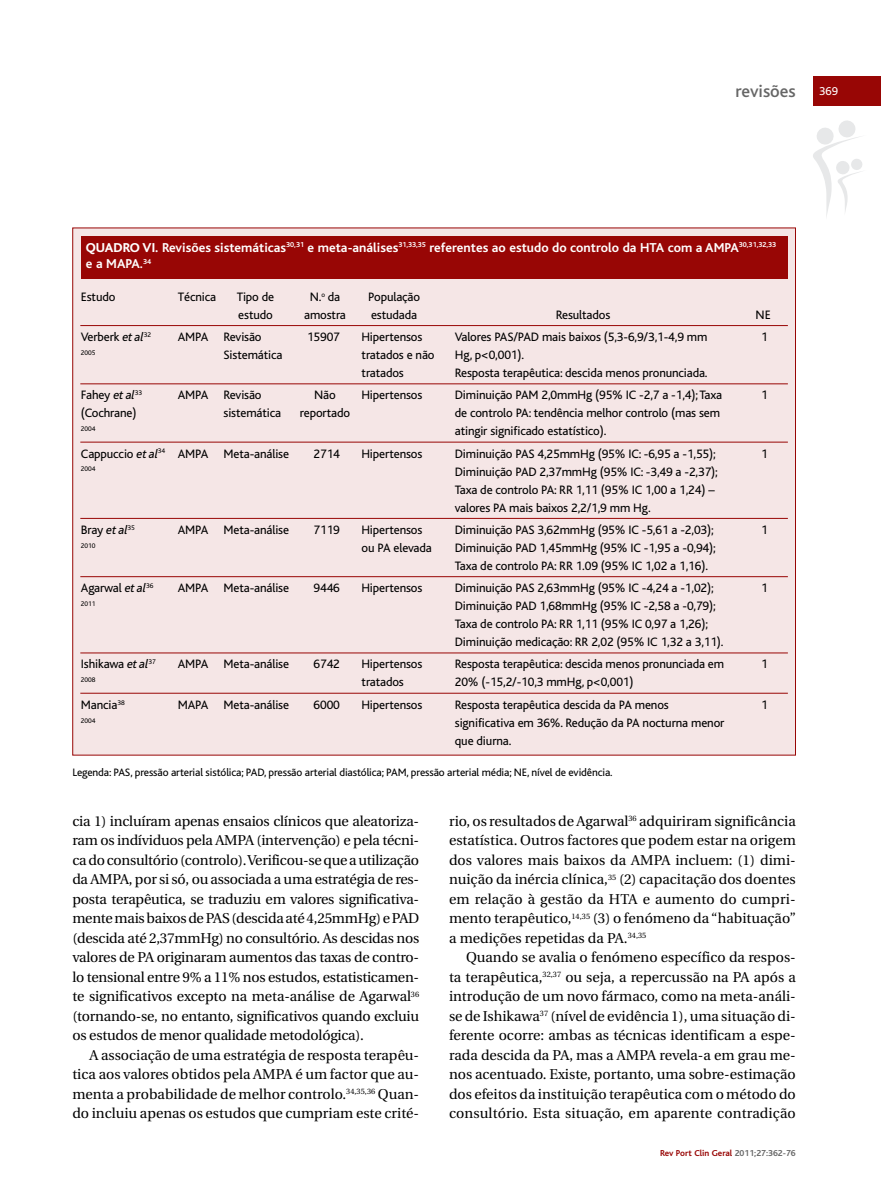
<style>
.page{position:relative;width:881px;height:1191px;background:#fff}
.page>*{position:absolute;margin:0;border:0;box-sizing:border-box;transform-origin:0 0}
.t1{font:500 18px "Bliss";color:#666}
.t2{font:14.25px/19.5px "Utopia";color:#000;text-align:justify}
.t3{font:700 13.5px/16.2px "Bliss";color:#fff}
.t4{font:12.75px/18px "Bliss";letter-spacing:-.01em;color:#000}
.t5{font:12px "Bliss";color:#fff}
.t6{font:11.25px "Bliss";letter-spacing:-.01em;color:#000}
.t7{font:700 9px "Bliss";color:#980605}
.t8{font:7.05px "Bliss";letter-spacing:-.01em;color:#000}
.s1{font-weight:800}
.s2{font-style:italic}
.s3{color:#666}
</style>
<div class="page">
<svg style="left:813px;top:120px;width:49px;height:97px"></svg>
<div style="left:812px;top:77px;width:68px;height:29px;background:#980605"></div>
<div style="left:73px;top:228px;width:721px;height:526px;background:#f5e6e6"></div>
<hr style="left:80px;top:325px;width:707px;height:1px;background:#980605">
<hr style="left:80px;top:383px;width:707px;height:1px;background:#980605">
<hr style="left:80px;top:442px;width:707px;height:1px;background:#980605">
<hr style="left:80px;top:518px;width:707px;height:1px;background:#980605">
<hr style="left:80px;top:576px;width:707px;height:1px;background:#980605">
<hr style="left:80px;top:652px;width:707px;height:1px;background:#980605">
<hr style="left:80px;top:693px;width:707px;height:1px;background:#980605">
<div style="left:81px;top:236px;width:706px;height:43px;background:#980605"></div>
<p class="t1" style="left:735px;top:85px;width:62px">revisões</p>
<p class="t5" style="left:819px;top:87px;width:20px">369</p>
<p class="t3" style="left:86px;top:241px;width:691px"><span class="s1">QUADRO VI.</span> Revisões sistemáticas<sup>30,31</sup> e meta-análises<sup>31,33,35</sup> referentes ao estudo do controlo da HTA com a AMPA<sup>30,31,32,33 </sup>e a MAPA.<sup>34</sup></p>
<p class="t4" style="left:81px;top:289px;width:36px">Estudo</p>
<p class="t4" style="left:178px;top:289px;width:40px">Técnica</p>
<p class="t4" style="left:237px;top:289px;width:39px">Tipo de</p>
<p class="t4" style="left:309px;top:289px;width:32px">N.<sup>o</sup> da</p>
<p class="t4" style="left:368px;top:289px;width:53px">População</p>
<p class="t4" style="left:238px;top:307px;width:36px">estudo</p>
<p class="t4" style="left:304px;top:307px;width:43px">amostra</p>
<p class="t4" style="left:371px;top:307px;width:48px">estudada</p>
<p class="t4" style="left:555px;top:307px;width:56px">Resultados</p>
<p class="t4" style="left:755px;top:307px;width:17px">NE</p>
<p class="t4" style="left:81px;top:329px;width:72px">Verberk <span class="s2">et al</span><sup>32</sup></p>
<p class="t4" style="left:178px;top:329px;width:85px">AMPA Revisão</p>
<p class="t4" style="left:307px;top:329px;width:34px">15907</p>
<p class="t4" style="left:361px;top:329px;width:62px">Hipertensos</p>
<p class="t4" style="left:454px;top:329px;width:254px">Valores PAS/PAD mais baixos (5,3-6,9/3,1-4,9 mm</p>
<p class="t4" style="left:760px;top:329px;width:8px">1</p>
<p class="t8" style="left:81px;top:350px;width:16px">2005</p>
<p class="t4" style="left:223px;top:347px;width:60px">Sistemática</p>
<p class="t4" style="left:361px;top:347px;width:74px">tratados e não</p>
<p class="t4" style="left:454px;top:347px;width:71px">Hg, p&lt;0,001).</p>
<p class="t4" style="left:361px;top:365px;width:44px">tratados</p>
<p class="t4" style="left:454px;top:365px;width:254px">Resposta terapêutica: descida menos pronunciada.</p>
<p class="t4" style="left:81px;top:388px;width:63px">Fahey <span class="s2">et al</span><sup>33</sup></p>
<p class="t4" style="left:178px;top:388px;width:85px">AMPA Revisão</p>
<p class="t4" style="left:314px;top:388px;width:23px">Não</p>
<p class="t4" style="left:361px;top:388px;width:62px">Hipertensos</p>
<p class="t4" style="left:454px;top:388px;width:269px">Diminuição PAM 2,0mmHg (95% IC -2,7 a -1,4);Taxa</p>
<p class="t4" style="left:760px;top:388px;width:8px">1</p>
<p class="t4" style="left:81px;top:406px;width:57px">(Cochrane)</p>
<p class="t4" style="left:223px;top:406px;width:59px">sistemática</p>
<p class="t4" style="left:300px;top:406px;width:52px">reportado</p>
<p class="t4" style="left:454px;top:406px;width:266px">de controlo PA: tendência melhor controlo (mas sem</p>
<p class="t8" style="left:81px;top:426px;width:16px">2004</p>
<p class="t4" style="left:454px;top:424px;width:153px">atingir significado estatístico).</p>
<p class="t4" style="left:81px;top:446px;width:209px">Cappuccio <span class="s2">et al</span><sup>34</sup> AMPA Meta-análise</p>
<p class="t4" style="left:313px;top:446px;width:28px">2714</p>
<p class="t4" style="left:361px;top:446px;width:62px">Hipertensos</p>
<p class="t4" style="left:454px;top:446px;width:262px">Diminuição PAS 4,25mmHg (95% IC: -6,95 a -1,55);</p>
<p class="t4" style="left:760px;top:446px;width:8px">1</p>
<p class="t8" style="left:81px;top:467px;width:16px">2004</p>
<p class="t4" style="left:454px;top:464px;width:264px">Diminuição PAD 2,37mmHg (95% IC: -3,49 a -2,37);<br>Taxa de controlo PA: RR 1,11 (95% IC 1,00 a 1,24) – valores PA mais baixos 2,2/1,9 mm Hg.</p>
<p class="t4" style="left:81px;top:522px;width:55px">Bray <span class="s2">et al</span><sup>35</sup></p>
<p class="t4" style="left:178px;top:522px;width:113px">AMPA Meta-análise</p>
<p class="t4" style="left:313px;top:522px;width:28px">7119</p>
<p class="t4" style="left:361px;top:522px;width:62px">Hipertensos</p>
<p class="t4" style="left:454px;top:522px;width:260px">Diminuição PAS 3,62mmHg (95% IC -5,61 a -2,03);</p>
<p class="t4" style="left:760px;top:522px;width:8px">1</p>
<p class="t8" style="left:81px;top:543px;width:16px">2010</p>
<p class="t4" style="left:361px;top:540px;width:72px">ou PA elevada</p>
<p class="t4" style="left:454px;top:540px;width:262px">Diminuição PAD 1,45mmHg (95% IC -1,95 a -0,94);<br>Taxa de controlo PA: RR 1.09 (95% IC 1,02 a 1,16).</p>
<p class="t4" style="left:81px;top:580px;width:74px">Agarwal <span class="s2">et al</span><sup>36</sup></p>
<p class="t4" style="left:178px;top:580px;width:113px">AMPA Meta-análise</p>
<p class="t4" style="left:313px;top:580px;width:28px">9446</p>
<p class="t4" style="left:361px;top:580px;width:62px">Hipertensos</p>
<p class="t4" style="left:454px;top:580px;width:260px">Diminuição PAS 2,63mmHg (95% IC -4,24 a -1,02);</p>
<p class="t4" style="left:760px;top:580px;width:8px">1</p>
<p class="t8" style="left:81px;top:601px;width:16px">2011</p>
<p class="t4" style="left:454px;top:598px;width:270px">Diminuição PAD 1,68mmHg (95% IC -2,58 a -0,79);<br>Taxa de controlo PA: RR 1,11 (95% IC 0,97 a 1,26);<br>Diminuição medicação: RR 2,02 (95% IC 1,32 a 3,11).</p>
<p class="t4" style="left:81px;top:657px;width:76px">Ishikawa <span class="s2">et al</span><sup>37</sup></p>
<p class="t4" style="left:178px;top:657px;width:113px">AMPA Meta-análise</p>
<p class="t4" style="left:313px;top:657px;width:28px">6742</p>
<p class="t4" style="left:361px;top:657px;width:62px">Hipertensos</p>
<p class="t4" style="left:454px;top:657px;width:271px">Resposta terapêutica: descida menos pronunciada em</p>
<p class="t4" style="left:760px;top:657px;width:8px">1</p>
<p class="t8" style="left:81px;top:677px;width:16px">2008</p>
<p class="t4" style="left:361px;top:675px;width:44px">tratados</p>
<p class="t4" style="left:454px;top:675px;width:180px">20% (-15,2/-10,3 mmHg, p&lt;0,001)</p>
<p class="t4" style="left:81px;top:697px;width:45px">Mancia<sup>38</sup></p>
<p class="t4" style="left:178px;top:697px;width:113px">MAPA Meta-análise</p>
<p class="t4" style="left:313px;top:697px;width:28px">6000</p>
<p class="t4" style="left:361px;top:697px;width:62px">Hipertensos</p>
<p class="t4" style="left:454px;top:697px;width:215px">Resposta terapêutica descida da PA menos</p>
<p class="t4" style="left:760px;top:697px;width:8px">1</p>
<p class="t8" style="left:81px;top:718px;width:16px">2004</p>
<p class="t4" style="left:454px;top:715px;width:271px">significativa em 36%. Redução da PA nocturna menor que diurna.</p>
<p class="t6" style="left:72px;top:769px;width:541px">Legenda: PAS, pressão arterial sistólica; PAD, pressão arterial diastólica; PAM, pressão arterial média; NE, nível de evidência.</p>
<p class="t2" style="left:72px;top:812px;width:348px">cia 1) incluíram apenas ensaios clínicos que aleatoriza&shy;ram os indíviduos pela AMPA (intervenção) e pela técni&shy;cadoconsultório(controlo).Verificou-sequeautilização da AMPA, por si só, ou associada a uma estratégia de res&shy;posta terapêutica, se traduziu em valores significativa&shy;mentemaisbaixosdePAS(descidaaté4,25mmHg)ePAD (descida até 2,37mmHg) no consultório. As descidas nos valores de PA originaram aumentos das taxas de contro&shy;lo tensional entre 9% a 11% nos estudos, estatisticamen&shy;te significativos excepto na meta-análise de Agarwal<sup>36 </sup>(tornando-se, no entanto, significativos quando excluiu os estudos de menor qualidade metodológica).</p>
<p class="t2" style="left:72px;top:1046px;width:348px;text-indent:17px">A associação de uma estratégia de resposta terapêu&shy;tica aos valores obtidos pela AMPA é um factor que au&shy;menta a probabilidade de melhor controlo.<sup>34,35,36</sup> Quan&shy;do incluiu apenas os estudos que cumpriam este crité-</p>
<p class="t2" style="left:449px;top:812px;width:348px">rio, os resultados de Agarwal<sup>36</sup> adquiriram significância estatística. Outros factores que podem estar na origem dos valores mais baixos da AMPA incluem: (1) dimi&shy;nuição da inércia clínica,<sup>35</sup> (2) capacitação dos doentes em relação à gestão da HTA e aumento do cumpri&shy;mento terapêutico,<sup>14,35</sup> (3) o fenómeno da “habituação” a medições repetidas da PA.<sup>34,35</sup></p>
<p class="t2" style="left:449px;top:949px;width:348px;text-indent:17px">Quando se avalia o fenómeno específico da respos&shy;ta terapêutica,<sup>32,37</sup> ou seja, a repercussão na PA após a introdução de um novo fármaco, como na meta-análi&shy;se de Ishikawa<sup>37</sup> (nível de evidência 1), uma situação di&shy;ferente ocorre: ambas as técnicas identificam a espe&shy;rada descida da PA, mas a AMPA revela-a em grau me&shy;nos acentuado. Existe, portanto, uma sobre-estimação dos efeitos da instituição terapêutica com o método do consultório. Esta situação, em aparente contradição</p>
<p class="t7" style="left:659px;top:1149px;width:137px">Rev Port Clin Geral <span class="s3">2011;27:362-76</span></p>
</div>
